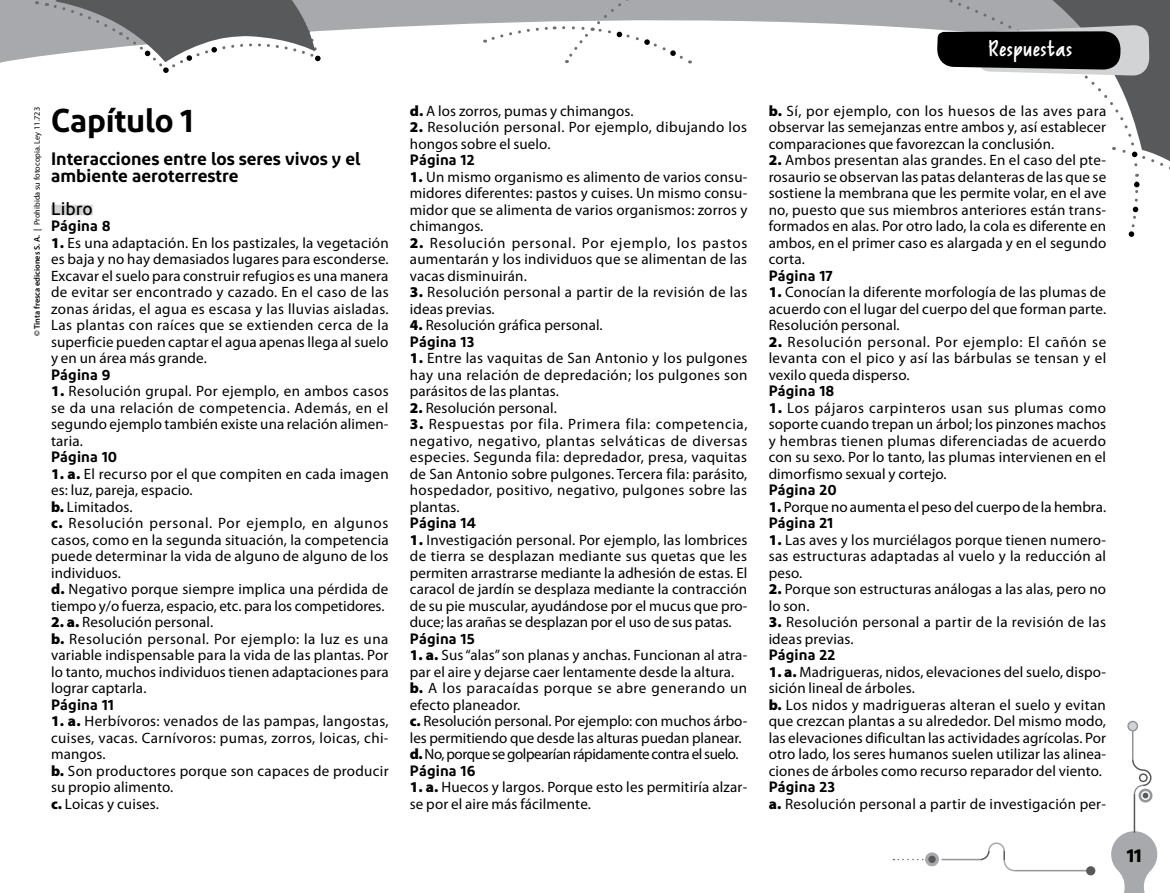
<style>
.page{position:relative;width:1170px;height:893px;background:#fff}
.page>*{position:absolute;margin:0;border:0;box-sizing:border-box;transform-origin:0 0}
.t1{font:600 33px "Diodrum";letter-spacing:-.01em;color:#000}
.t2{font:22.5px "Reprineato";letter-spacing:-.015em;color:#fff;scale:1.2 1}
.t3{font:600 18px/16.5px "Diodrum";color:#000}
.t4{font:500 18px "Diodrum";color:#000}
.t5{font:700 18px "Mikado";color:#000}
.t6{font:15px/16.5px "Myriad Pro";letter-spacing:.01em;color:#000;text-align:justify}
.t7{font:600 15px "Diodrum";letter-spacing:.01em;color:#000}
.t8{font:15px/16.5px "Myriad Pro";letter-spacing:.03em;color:#000}
.t9{font:8.25px "Myriad Pro";color:#000}
.s1{font-weight:600}
.s2{font-weight:900}
</style>
<div class="page">
<svg style="left:1px;top:0;width:750px;height:63px;fill:#a7a9ac"></svg>
<svg style="left:33px;top:0;width:287px;height:73px"></svg>
<svg style="left:751px;top:0;width:185px;height:30px"></svg>
<svg style="left:484px;top:0;width:262px;height:63px"></svg>
<svg style="left:893px;top:859px;width:31px;height:1px"></svg>
<svg style="left:925px;top:852px;width:13px;height:14px"></svg>
<div style="left:928px;top:856px;width:7px;height:7px;background:#58595b;border-radius:50%"></div>
<hr style="left:941px;top:859px;width:39px;height:1px;background:#939598">
<hr style="left:1014px;top:870px;width:73px;height:1px;background:#939598">
<svg style="left:978px;top:842px;width:38px;height:30px"></svg>
<svg style="left:1085px;top:866px;width:10px;height:9px"></svg>
<svg style="left:1111px;top:829px;width:47px;height:64px"></svg>
<svg style="left:936px;top:0;width:234px;height:237px"></svg>
<hr style="left:1133px;top:794px;width:2px;height:39px;background:#58595b">
<div style="left:1127px;top:721px;width:10px;height:10px;background:#d1d3d4;border-radius:50%"></div>
<div style="left:1127px;top:721px;width:10px;height:10px;border:2px solid #939598;border-radius:50%"></div>
<hr style="left:1131px;top:731px;width:2px;height:29px;background:#939598">
<svg style="left:1131px;top:758px;width:21px;height:38px"></svg>
<svg style="left:1138px;top:789px;width:14px;height:13px"></svg>
<div style="left:1141px;top:792px;width:7px;height:7px;background:#58595b;border-radius:50%"></div>
<div style="left:1140px;top:791px;width:9px;height:9px;border:2px solid #fff;border-radius:50%"></div>
<div style="left:1139px;top:774px;width:7px;height:7px;background:#fff;border-radius:50%"></div>
<div style="left:1138px;top:773px;width:9px;height:9px;border:2px solid #58595b;border-radius:50%"></div>
<svg style="left:0;top:0;width:1px;height:63px"></svg>
<div style="left:51px;top:205px;width:42px;height:10px;background:#d1d3d4"></div>
<p class="t9" style="left:32px;top:336px;width:230px;rotate:-90deg"><span class="s1">© Tinta fresca ediciones S. A. |</span> Prohibida su fotocopia. Ley 11.723</p>
<h1 class="t1" style="left:51px;top:99px;width:144px">Capítulo 1</h1>
<p class="t3" style="left:51px;top:150px;width:311px">Interacciones entre los seres vivos y el ambiente aeroterrestre</p>
<p class="t4" style="left:51px;top:197px;width:43px">Libro</p>
<p class="t7" style="left:51px;top:216px;width:61px">Página 8</p>
<p class="t6" style="left:51px;top:235px;width:339px"><span class="s2">1.</span> Es una adaptación. En los pastizales, la vegetación es baja y no hay demasiados lugares para esconderse.<br>Excavar el suelo para construir refugios es una manera de evitar ser encontrado y cazado. En el caso de las zonas áridas, el agua es escasa y las lluvias aisladas.<br>Las plantas con raíces que se extienden cerca de la superficie pueden captar el agua apenas llega al suelo y en un área más grande.</p>
<p class="t7" style="left:51px;top:365px;width:61px">Página 9</p>
<p class="t6" style="left:51px;top:383px;width:339px"><span class="s2">1.</span> Resolución grupal. Por ejemplo, en ambos casos se da una relación de competencia. Además, en el segundo ejemplo también existe una relación alimen&shy;taria.</p>
<p class="t7" style="left:51px;top:447px;width:68px">Página 10</p>
<p class="t6" style="left:51px;top:466px;width:339px;text-align:left"><span class="s2">1. a.</span> El recurso por el que compiten en cada imagen es: luz, pareja, espacio.<br><span class="s2">b.</span> Limitados.<br><span class="s2">c.</span> Resolución personal. Por ejemplo, en algunos casos, como en la segunda situación, la competencia puede determinar la vida de alguno de alguno de los individuos.<br><span class="s2">d.</span> Negativo porque siempre implica una pérdida de tiempo y/o fuerza, espacio, etc. para los competidores.</p>
<p class="t6" style="left:51px;top:614px;width:339px;text-align:left"><span class="s2">2. a.</span> Resolución personal.<br><span class="s2">b.</span> Resolución personal. Por ejemplo: la luz es una variable indispensable para la vida de las plantas. Por lo tanto, muchos individuos tienen adaptaciones para lograr captarla.</p>
<p class="t7" style="left:51px;top:695px;width:64px">Página 11</p>
<p class="t6" style="left:51px;top:713px;width:339px;text-align:left"><span class="s2">1. a.</span> Herbívoros: venados de las pampas, langostas, cuises, vacas. Carnívoros: pumas, zorros, loicas, chi&shy;mangos.<br><span class="s2">b.</span> Son productores porque son capaces de producir su propio alimento.<br><span class="s2">c.</span> Loicas y cuises.</p>
<p class="t6" style="left:410px;top:103px;width:225px"><span class="s2">d.</span> A los zorros, pumas y chimangos.</p>
<p class="t8" style="left:410px;top:119px;width:339px"><span class="s2">2.</span> Resolución personal. Por ejemplo, dibujando los hongos sobre el suelo.</p>
<p class="t7" style="left:410px;top:150px;width:66px">Página 12</p>
<p class="t6" style="left:410px;top:169px;width:339px"><span class="s2">1.</span> Un mismo organismo es alimento de varios consu&shy;midores diferentes: pastos y cuises. Un mismo consu&shy;midor que se alimenta de varios organismos: zorros y chimangos.</p>
<p class="t6" style="left:410px;top:235px;width:339px"><span class="s2">2.</span> Resolución personal. Por ejemplo, los pastos aumentarán y los individuos que se alimentan de las vacas disminuirán.</p>
<p class="t6" style="left:410px;top:284px;width:339px"><span class="s2">3.</span> Resolución personal a partir de la revisión de las ideas previas.</p>
<p class="t6" style="left:410px;top:317px;width:194px"><span class="s2">4.</span> Resolución gráfica personal.</p>
<p class="t7" style="left:410px;top:332px;width:66px">Página 13</p>
<p class="t6" style="left:410px;top:350px;width:339px"><span class="s2">1.</span> Entre las vaquitas de San Antonio y los pulgones hay una relación de depredación; los pulgones son parásitos de las plantas.</p>
<p class="t6" style="left:410px;top:400px;width:148px"><span class="s2">2.</span> Resolución personal.</p>
<p class="t6" style="left:410px;top:416px;width:339px"><span class="s2">3.</span> Respuestas por fila. Primera fila: competencia, negativo, negativo, plantas selváticas de diversas especies. Segunda fila: depredador, presa, vaquitas de San Antonio sobre pulgones. Tercera fila: parásito, hospedador, positivo, negativo, pulgones sobre las plantas.</p>
<p class="t7" style="left:410px;top:513px;width:68px">Página 14</p>
<p class="t6" style="left:410px;top:532px;width:339px"><span class="s2">1.</span> Investigación personal. Por ejemplo, las lombrices de tierra se desplazan mediante sus quetas que les permiten arrastrarse mediante la adhesión de estas. El caracol de jardín se desplaza mediante la contracción de su pie muscular, ayudándose por el mucus que pro&shy;duce; las arañas se desplazan por el uso de sus patas.</p>
<p class="t7" style="left:410px;top:629px;width:66px">Página 15</p>
<p class="t6" style="left:410px;top:647px;width:339px;text-align:left"><span class="s2">1. a.</span> Sus “alas” son planas y anchas. Funcionan al atra&shy;par el aire y dejarse caer lentamente desde la altura. <span class="s2">b.</span> A los paracaídas porque se abre generando un efecto planeador.<br><span class="s2">c.</span> Resolución personal. Por ejemplo: con muchos árbo&shy;les permitiendo que desde las alturas puedan planear. <span class="s2">d.</span> No, porque se golpearían rápidamente contra el suelo.</p>
<p class="t7" style="left:410px;top:761px;width:67px">Página 16</p>
<p class="t6" style="left:410px;top:779px;width:339px"><span class="s2">1. a.</span> Huecos y largos. Porque esto les permitiría alzar&shy;se por el aire más fácilmente.</p>
<h2 class="t2" style="left:987px;top:35px;width:72px">Respuestas</h2>
<p class="t6" style="left:768px;top:103px;width:339px"><span class="s2">b.</span> Sí, por ejemplo, con los huesos de las aves para observar las semejanzas entre ambos y, así establecer comparaciones que favorezcan la conclusión.</p>
<p class="t6" style="left:768px;top:152px;width:339px"><span class="s2">2.</span> Ambos presentan alas grandes. En el caso del pte&shy;rosaurio se observan las patas delanteras de las que se sostiene la membrana que les permite volar, en el ave no, puesto que sus miembros anteriores están trans&shy;formados en alas. Por otro lado, la cola es diferente en ambos, en el primer caso es alargada y en el segundo corta.</p>
<p class="t7" style="left:768px;top:266px;width:66px">Página 17</p>
<p class="t6" style="left:768px;top:284px;width:339px"><span class="s2">1.</span> Conocían la diferente morfología de las plumas de acuerdo con el lugar del cuerpo del que forman parte.<br>Resolución personal.</p>
<p class="t6" style="left:768px;top:334px;width:339px"><span class="s2">2.</span> Resolución personal. Por ejemplo: El cañón se levanta con el pico y así las bárbulas se tensan y el vexilo queda disperso.</p>
<p class="t7" style="left:768px;top:381px;width:67px">Página 18</p>
<p class="t6" style="left:768px;top:400px;width:339px"><span class="s2">1.</span> Los pájaros carpinteros usan sus plumas como soporte cuando trepan un árbol; los pinzones machos y hembras tienen plumas diferenciadas de acuerdo con su sexo. Por lo tanto, las plumas intervienen en el dimorfismo sexual y cortejo.</p>
<p class="t7" style="left:768px;top:480px;width:70px">Página 20</p>
<p class="t6" style="left:768px;top:499px;width:339px"><span class="s2">1.</span> Porque no aumenta el peso del cuerpo de la hembra.</p>
<p class="t7" style="left:768px;top:513px;width:66px">Página 21</p>
<p class="t6" style="left:768px;top:532px;width:339px"><span class="s2">1.</span> Las aves y los murciélagos porque tienen numero&shy;sas estructuras adaptadas al vuelo y la reducción al peso.</p>
<p class="t6" style="left:768px;top:581px;width:339px"><span class="s2">2.</span> Porque son estructuras análogas a las alas, pero no lo son.</p>
<p class="t6" style="left:768px;top:614px;width:339px"><span class="s2">3.</span> Resolución personal a partir de la revisión de las ideas previas.</p>
<p class="t7" style="left:768px;top:645px;width:68px">Página 22</p>
<p class="t6" style="left:768px;top:664px;width:339px;text-align:left"><span class="s2">1. a.</span> Madrigueras, nidos, elevaciones del suelo, dispo&shy;sición lineal de árboles.<br><span class="s2">b.</span> Los nidos y madrigueras alteran el suelo y evitan que crezcan plantas a su alrededor. Del mismo modo, las elevaciones dificultan las actividades agrícolas. Por otro lado, los seres humanos suelen utilizar las alinea&shy;ciones de árboles como recurso reparador del viento.</p>
<p class="t7" style="left:768px;top:777px;width:68px">Página 23</p>
<p class="t6" style="left:768px;top:796px;width:339px"><span class="s2">a.</span> Resolución personal a partir de investigación per-</p>
<p class="t5" style="left:1126px;top:845px;width:17px">11</p>
</div>
